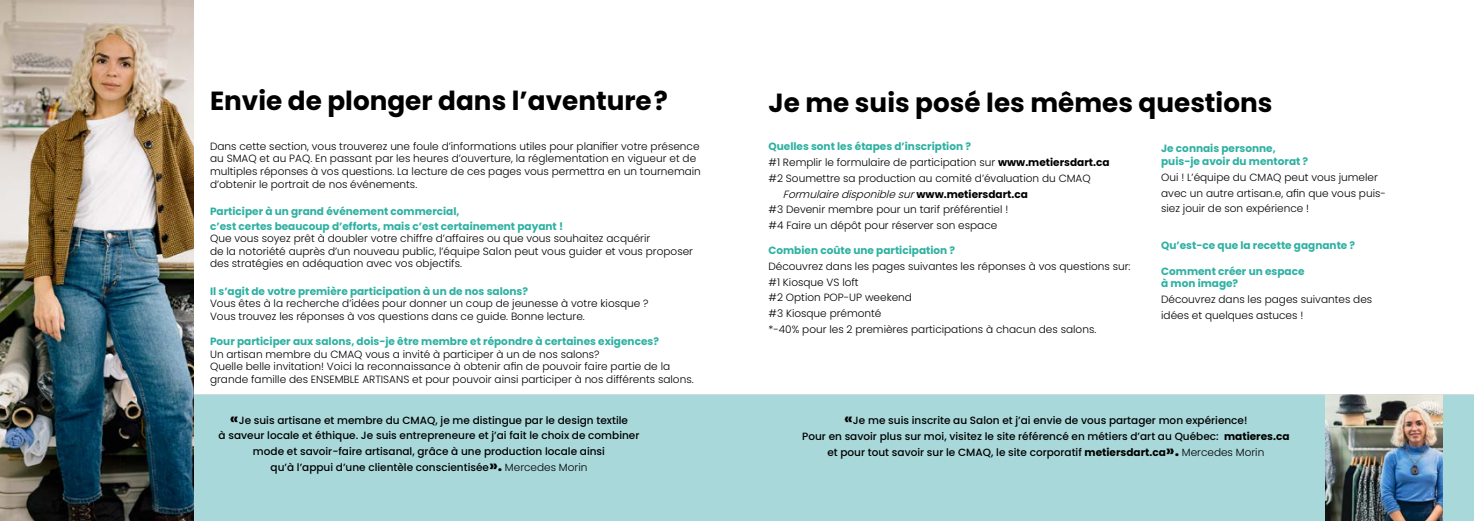
<style>
.page{position:relative;width:1474px;height:521px;background:#fff}
.page>*{position:absolute;margin:0;border:0;box-sizing:border-box;transform-origin:0 0}
.t1{font:700 26.25px "Poppins";color:#000}
.t2{font:300 10.5px/12.6px "Poppins";color:#000}
.t3{font:500 10.5px/15.8px "Poppins";color:#000;text-align:center}
.t4{font:700 10.5px/12.6px "Poppins";color:#2db1a2}
.t5{font:italic 300 10.5px "Poppins";color:#000}
.s1{font-weight:700}
.s2{font-weight:700;font-style:normal}
.s3{font-weight:700;font-size:15.75px}
.s4{font-weight:300}
</style>
<div class="page">
<div style="left:193px;top:394px;width:1280px;height:127px;background:#a9d8db"></div>
<img style="left:0;top:1px;width:193px;height:520px">
<img style="left:1324px;top:394px;width:118px;height:127px">
<h1 class="t1" style="left:210px;top:86px;width:459px">Envie de plonger dans l’aventure?</h1>
<p class="t2" style="left:210px;top:140px;width:492px">Dans cette section, vous trouverez une foule d’informations utiles pour planifier votre présence au SMAQ et au PAQ. En passant par les heures d’ouverture, la réglementation en vigueur et de multiples réponses à vos questions. La lecture de ces pages vous permettra en un tournemain d’obtenir le portrait de nos événements.</p>
<p class="t4" style="left:210px;top:204px;width:354px;line-height:14.7px">Participer à un grand événement commercial,<br>c’est certes beaucoup d’efforts, mais c’est certainement payant !</p>
<p class="t2" style="left:210px;top:232px;width:484px">Que vous soyez prêt à doubler votre chiffre d’affaires ou que vous souhaitez acquérir<br>de la notoriété auprès d’un nouveau public, l’équipe Salon peut vous guider et vous proposer des stratégies en adéquation avec vos objectifs.</p>
<p class="t4" style="left:210px;top:285px;width:319px">Il s’agit de votre première participation à un de nos salons?</p>
<p class="t2" style="left:210px;top:297px;width:440px">Vous êtes à la recherche d’idées pour donner un coup de jeunesse à votre kiosque ?<br>Vous trouvez les réponses à vos questions dans ce guide. Bonne lecture.</p>
<p class="t4" style="left:210px;top:335px;width:450px">Pour participer aux salons, dois-je être membre et répondre à certaines exigences?</p>
<p class="t2" style="left:210px;top:348px;width:485px">Un artisan membre du CMAQ vous a invité à participer à un de nos salons?<br>Quelle belle invitation! Voici la reconnaissance à obtenir afin de pouvoir faire partie de la grande famille des ENSEMBLE ARTISANS et pour pouvoir ainsi participer à nos différents salons.</p>
<h1 class="t1" style="left:768px;top:87px;width:505px">Je me suis posé les mêmes questions</h1>
<p class="t4" style="left:1161px;top:142px;width:149px">Je connais personne, puis-je avoir du mentorat ?</p>
<p class="t2" style="left:1161px;top:169px;width:226px;line-height:15.8px">Oui ! L’équipe du CMAQ peut vous jumeler avec un autre artisan.e, afin que vous puis&shy;siez jouir de son expérience !</p>
<p class="t4" style="left:1161px;top:239px;width:196px">Qu’est-ce que la recette gagnante ?</p>
<p class="t4" style="left:1161px;top:265px;width:145px">Comment créer un espace à mon image?</p>
<p class="t2" style="left:1161px;top:291px;width:212px;line-height:15.8px">Découvrez dans les pages suivantes des idées et quelques astuces !</p>
<p class="t4" style="left:768px;top:140px;width:204px">Quelles sont les étapes d’inscription ?</p>
<p class="t2" style="left:768px;top:156px;width:342px">#1 Remplir le formulaire de participation sur <span class="s1">www.metiersdart.ca</span></p>
<p class="t2" style="left:768px;top:172px;width:324px">#2 Soumettre sa production au comité d’évaluation du CMAQ</p>
<p class="t5" style="left:783px;top:188px;width:246px">Formulairedisponiblesur<span class="s2">www . m e t i e r s d a r t . c a</span></p>
<p class="t2" style="left:768px;top:203px;width:241px">#3 Devenir membre pour un tarif préférentiel !</p>
<p class="t2" style="left:768px;top:219px;width:230px">#4 Faire un dépôt pour réserver son espace</p>
<p class="t4" style="left:768px;top:244px;width:188px">Combien coûte une participation ?</p>
<p class="t2" style="left:768px;top:258px;width:363px;line-height:15.8px">Découvrez dans les pages suivantes les réponses à vos questions sur: #1 Kiosque VS loft<br>#2 Option POP-UP weekend<br>#3 Kiosque prémonté<br>*-40% pour les 2 premières participations à chacun des salons.</p>
<p class="t3" style="left:218px;top:412px;width:422px"><span class="s3">«</span>Je suis artisane et membre du CMAQ, je me distingue par le design textile<br>à saveur locale et éthique. Je suis entrepreneure et j’ai fait le choix de combiner mode et savoir-faire artisanal, grâce à une production locale ainsi<br>qu’à l’appui d’une clientèle conscientisée<span class="s3">».</span> <span class="s4">Mercedes Morin</span></p>
<p class="t3" style="left:802px;top:413px;width:489px"><span class="s3">«</span>Je me suis inscrite au Salon et j’ai envie de vous partager mon expérience!<br>Pour en savoir plus sur moi, visitez le site référencé en métiers d’art au Québec: <span class="s1">matieres.ca </span>et pour tout savoir sur le CMAQ, le site corporatif <span class="s1">metiersdart.ca</span><span class="s3">».</span> <span class="s4">Mercedes Morin</span></p>
</div>
